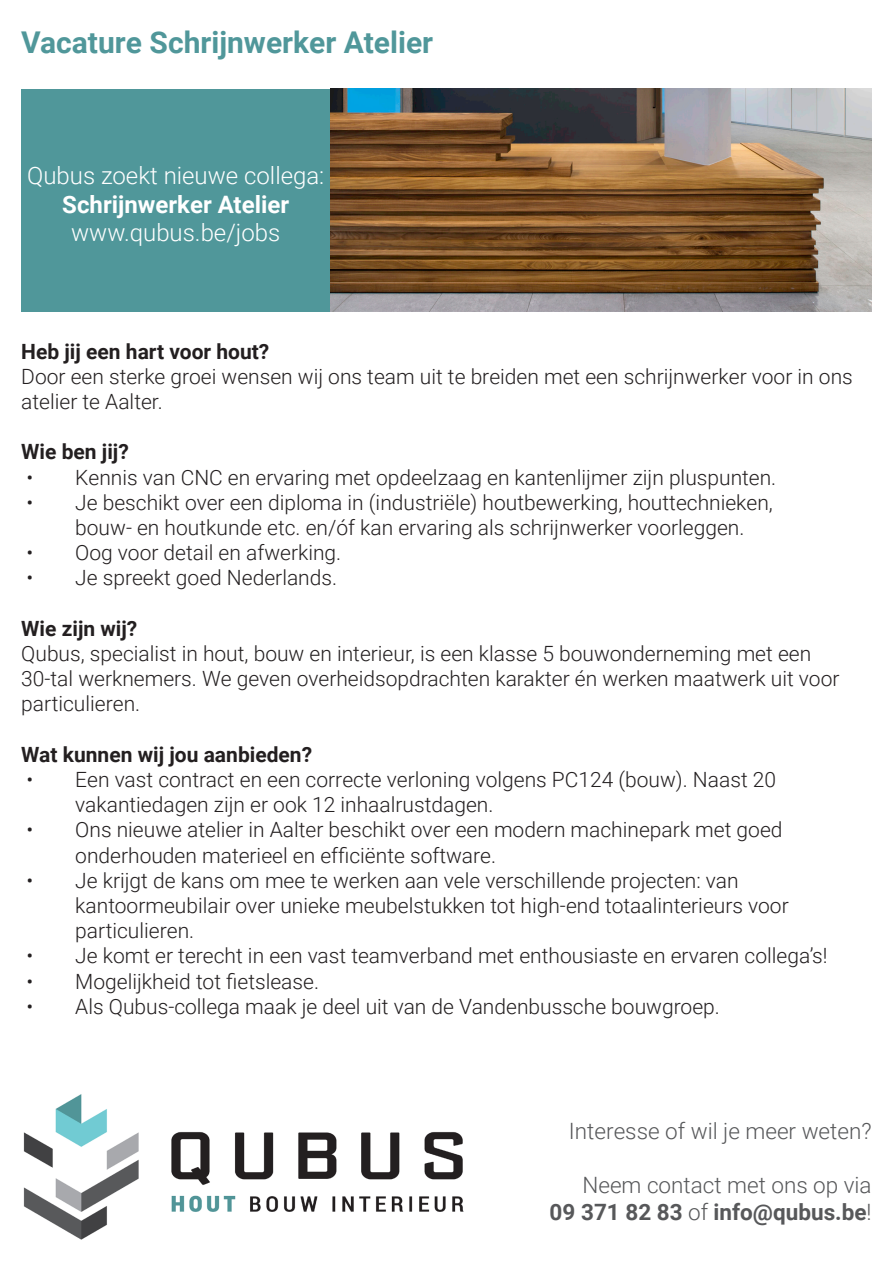
<style>
.page{position:relative;width:893px;height:1263px;background:#fff}
.page>*{position:absolute;margin:0;border:0;box-sizing:border-box;transform-origin:0 0}
.t1{font:700 30px "Roboto";color:#50979a}
.t2{font:300 24px "Roboto";color:#fff}
.t3{font:700 24px "Roboto";color:#fff}
.t4{font:300 22.5px "Roboto";color:#57585a}
.t5{font:700 22.5px "Roboto";color:#57585a}
.t6{font:300 21px/25.2px "Roboto";color:#231f20}
.t7{font:700 21px "Roboto";color:#231f20}
.s1{font-weight:300}
</style>
<div class="page">
<img style="left:330px;top:89px;width:542px;height:222px">
<div style="left:21px;top:89px;width:309px;height:222px;background:#50979a"></div>
<img style="left:23px;top:1094px;width:441px;height:146px">
<p class="t1" style="left:21px;top:21px;width:413px">Vacature Schrijnwerker Atelier</p>
<p class="t2" style="left:27px;top:158px;width:299px">Qubus zoekt nieuwe collega:</p>
<p class="t3" style="left:62px;top:187px;width:228px">Schrijnwerker Atelier</p>
<p class="t2" style="left:71px;top:216px;width:211px">www.qubus.be/jobs</p>
<p class="t7" style="left:21px;top:336px;width:250px">Heb jij een hart voor hout?</p>
<p class="t6" style="left:21px;top:363px;width:833px">Door een sterke groei wensen wij ons team uit te breiden met een schrijnwerker voor in ons atelier te Aalter.</p>
<p class="t7" style="left:21px;top:437px;width:109px">Wie ben jij?</p>
<p class="t6" style="left:26px;top:464px;width:751px">• Kennis van CNC en ervaring met opdeelzaag en kantenlijmer zijn pluspunten.</p>
<p class="t6" style="left:26px;top:489px;width:748px">• Je beschikt over een diploma in (industriële) houtbewerking, houttechnieken,</p>
<p class="t6" style="left:75px;top:514px;width:671px">bouw- en houtkunde etc. en/óf kan ervaring als schrijnwerker voorleggen.</p>
<p class="t6" style="left:26px;top:539px;width:316px">• Oog voor detail en afwerking.</p>
<p class="t6" style="left:26px;top:565px;width:312px">• Je spreekt goed Nederlands.</p>
<p class="t7" style="left:21px;top:614px;width:118px">Wie zijn wij?</p>
<p class="t6" style="left:21px;top:640px;width:820px">Qubus, specialist in hout, bouw en interieur, is een klasse 5 bouwonderneming met een<br>30-tal werknemers. We geven overheidsopdrachten karakter én werken maatwerk uit voor particulieren.</p>
<p class="t7" style="left:21px;top:740px;width:292px">Wat kunnen wij jou aanbieden?</p>
<p class="t6" style="left:26px;top:766px;width:751px">• Een vast contract en een correcte verloning volgens PC124 (bouw). Naast 20</p>
<p class="t6" style="left:75px;top:791px;width:420px">vakantiedagen zijn er ook 12 inhaalrustdagen.</p>
<p class="t6" style="left:26px;top:817px;width:758px">• Ons nieuwe atelier in Aalter beschikt over een modern machinepark met goed</p>
<p class="t6" style="left:75px;top:842px;width:422px">onderhouden materieel en efficiënte software.</p>
<p class="t6" style="left:26px;top:867px;width:714px">• Je krijgt de kans om mee te werken aan vele verschillende projecten: van</p>
<p class="t6" style="left:75px;top:892px;width:715px">kantoormeubilair over unieke meubelstukken tot high-end totaalinterieurs voor</p>
<p class="t6" style="left:75px;top:917px;width:120px">particulieren.</p>
<p class="t6" style="left:26px;top:943px;width:803px">• Je komt er terecht in een vast teamverband met enthousiaste en ervaren collega’s!</p>
<p class="t6" style="left:26px;top:968px;width:294px">• Mogelijkheid tot fietslease.</p>
<p class="t6" style="left:26px;top:993px;width:695px">• Als Qubus-collega maak je deel uit van de Vandenbussche bouwgroep.</p>
<p class="t4" style="left:569px;top:1115px;width:304px">Interesse of wil je meer weten?</p>
<p class="t4" style="left:582px;top:1169px;width:291px">Neem contact met ons op via</p>
<p class="t5" style="left:550px;top:1196px;width:324px">09 371 82 83 <span class="s1">of</span> info@qubus.be<span class="s1">!</span></p>
</div>
